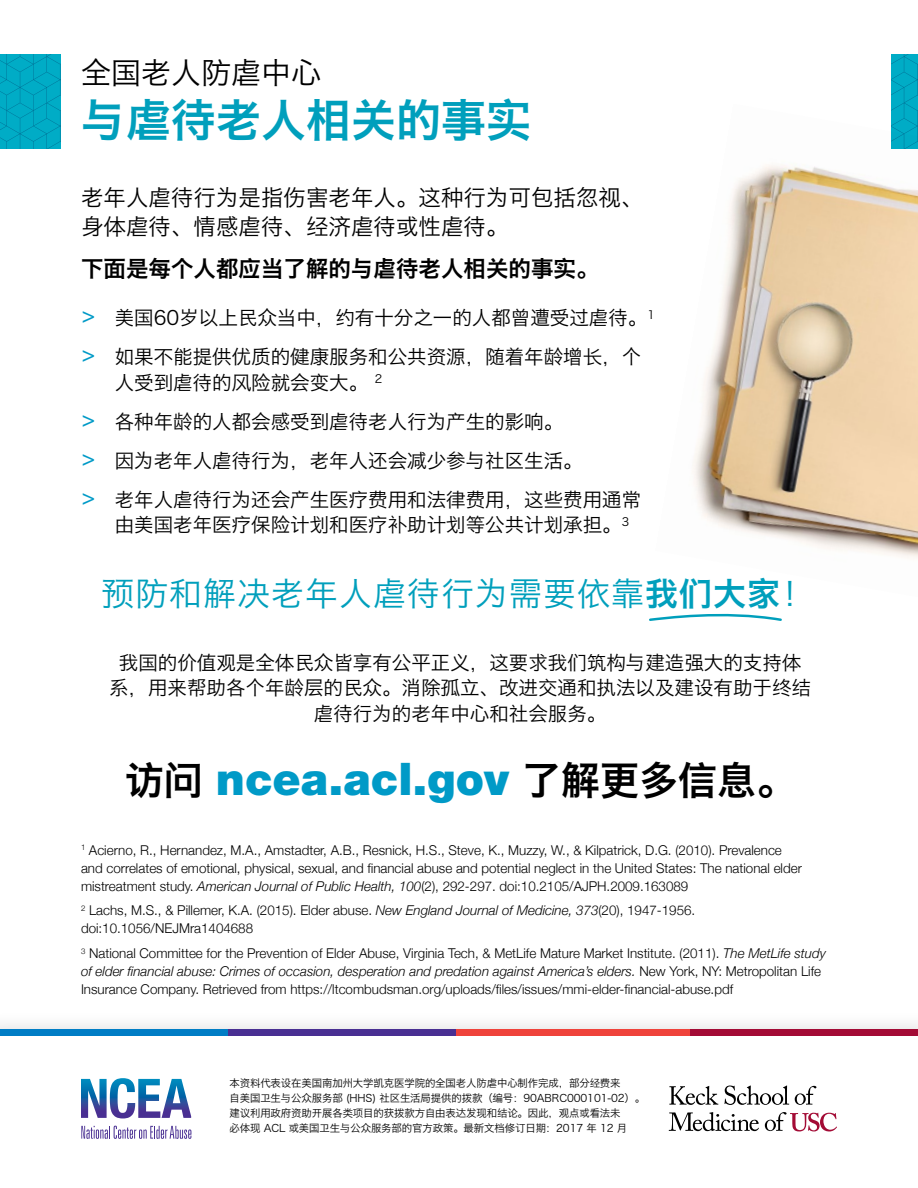
<style>
.page{position:relative;width:918px;height:1188px;background:#fff}
.page>*{position:absolute;margin:0;border:0;box-sizing:border-box;transform-origin:0 0}
.body_-_chi{font:900 45px "Helvetica Neue LT Std";color:#009ac7}
.head_01_-_chi{font:45px "Hiragino Sans GB W6";color:#009fbc}
.pullquote_-_chi{font:33px "Hiragino Sans GB W3";letter-spacing:.03em;color:#009fbc}
.head_02_-_chi{font:30px "Hiragino Sans GB W3";color:#000}
.body_-_chi-2{font:22.5px/28.5px "Hiragino Sans GB W3";color:#000}
.body_-_chi-3{font:22.5px "Hiragino Sans GB W6";color:#000}
.body_-_chi-4{font:19.5px/25.5px "Hiragino Sans GB W3";color:#000}
.footnote_-_chi{font:300 13.5px/18px "Helvetica Neue";color:#000}
.footnote_-_chi-2{font:10.5px/15px "Hiragino Sans GB W3";letter-spacing:-.01em;color:#000}
.s1{font-family:"Verb Cond";font-size:24px;color:#009ac7}
.s2{font-family:"Hiragino Sans GB W6"}
.s3{font-family:"Hiragino Sans GB W6";font-weight:400;font-size:39px;color:#000}
.s4{font-style:italic}
</style>
<div class="page">
<img style="left:693px;top:148px;width:225px;height:410px">
<svg style="left:0;top:54px;width:61px;height:94px;background:#00a7c2"></svg>
<svg style="left:891px;top:54px;width:27px;height:94px;background:#00a7c2"></svg>
<svg style="left:649px;top:613px;width:133px;height:8px"></svg>
<div style="left:0;top:1010px;width:918px;height:178px;background:#f9f9f9"></div>
<div style="left:0;top:1033px;width:918px;height:155px;background:#fff"></div>
<svg style="left:81px;top:1126px;width:110px;height:13px"></svg>
<svg style="left:81px;top:1078px;width:110px;height:40px"></svg>
<svg style="left:724px;top:1086px;width:65px;height:19px"></svg>
<svg style="left:669px;top:1086px;width:49px;height:19px"></svg>
<svg style="left:765px;top:1112px;width:72px;height:19px"></svg>
<svg style="left:795px;top:1086px;width:21px;height:19px"></svg>
<svg style="left:669px;top:1112px;width:90px;height:19px"></svg>
<div style="left:685px;top:1029px;width:233px;height:7px;background:#a30b35"></div>
<div style="left:0;top:1029px;width:233px;height:7px;background:#007dc5"></div>
<div style="left:228px;top:1029px;width:234px;height:7px;background:#492f92"></div>
<div style="left:456px;top:1029px;width:234px;height:7px;background:#ef433b"></div>
<p class="head_02_-_chi" style="left:81px;top:54px;width:241px">全国老人防虐中心</p>
<p class="head_01_-_chi" style="left:81px;top:90px;width:451px">与虐待老人相关的事实</p>
<p class="body_-_chi-2" style="left:81px;top:183px;width:564px">老年人虐待行为是指伤害老年人。这种行为可包括忽视、身体虐待、情感虐待、经济虐待或性虐待。</p>
<p class="body_-_chi-3" style="left:81px;top:254px;width:519px">下面是每个人都应当了解的与虐待老人相关的事实。</p>
<p class="body_-_chi-4" style="left:81px;top:305px;width:575px"><span class="s1">&gt;</span> 美国60岁以上民众当中，约有十分之一的人都曾遭受过虐待。<sup>1</sup></p>
<p class="body_-_chi-4" style="left:115px;top:344px;width:528px;text-indent:-34px"><span class="s1">&gt;</span> 如果不能提供优质的健康服务和公共资源，随着年龄增长，个人受到虐待的风险就会变大。 <sup>2</sup></p>
<p class="body_-_chi-4" style="left:81px;top:409px;width:484px"><span class="s1">&gt;</span> 各种年龄的人都会感受到虐待老人行为产生的影响。</p>
<p class="body_-_chi-4" style="left:81px;top:448px;width:503px"><span class="s1">&gt;</span> 因为老年人虐待行为，老年人还会减少参与社区生活。</p>
<p class="body_-_chi-4" style="left:115px;top:487px;width:528px;text-indent:-34px"><span class="s1">&gt;</span> 老年人虐待行为还会产生医疗费用和法律费用，这些费用通常由美国老年医疗保险计划和医疗补助计划等公共计划承担。<sup>3</sup></p>
<p class="pullquote_-_chi" style="left:101px;top:573px;width:714px">预防和解决老年人虐待行为需要依靠<span class="s2">我们大家</span>！</p>
<p class="body_-_chi-4" style="left:109px;top:649px;width:703px;text-align:center">我国的价值观是全体民众皆享有公平正义，这要求我们筑构与建造强大的支持体系，用来帮助各个年龄层的民众。消除孤立、改进交通和执法以及建设有助于终结虐待行为的老年中心和社会服务。</p>
<p class="body_-_chi" style="left:125px;top:752px;width:672px"><span class="s3">访问</span> ncea.acl.gov <span class="s3">了解更多信息。</span></p>
<p class="footnote_-_chi" style="left:81px;top:840px;width:722px"><sup>1</sup> Acierno, R., Hernandez, M.A., Amstadter, A.B., Resnick, H.S., Steve, K., Muzzy, W., &amp; Kilpatrick, D.G. (2010). Prevalence and correlates of emotional, physical, sexual, and financial abuse and potential neglect in the United States: The national elder mistreatment study. <span class="s4">American Journal of Public Health, 100</span>(2), 292-297. doi:10.2105/AJPH.2009.163089</p>
<p class="footnote_-_chi" style="left:81px;top:901px;width:616px"><sup>2</sup> Lachs, M.S., &amp; Pillemer, K.A. (2015). Elder abuse. <span class="s4">New England Journal of Medicine, 373</span>(20), 1947-1956. doi:10.1056/NEJMra1404688</p>
<p class="footnote_-_chi" style="left:81px;top:943px;width:746px"><sup>3</sup> National Committee for the Prevention of Elder Abuse, Virginia Tech, &amp; MetLife Mature Market Institute. (2011). <span class="s4">The MetLife study of elder financial abuse: Crimes of occasion, desperation and predation against America’s elders.</span> New York, NY: Metropolitan Life<br>Insurance Company. Retrieved from https://ltcombudsman.org/uploads/files/issues/mmi-elder-financial-abuse.pdf</p>
<p class="footnote_-_chi-2" style="left:230px;top:1075px;width:417px">本资料代表设在美国南加州大学凯克医学院的全国老人防虐中心制作完成，部分经费来<br>自美国卫生与公众服务部 (HHS) 社区生活局提供的拨款（编号：90ABRC000101-02）。建议利用政府资助开展各类项目的获拨款方自由表达发现和结论。因此，观点或看法未<br>必体现 ACL 或美国卫生与公众服务部的官方政策。最新文档修订日期：2017 年 12 月</p>
</div>
